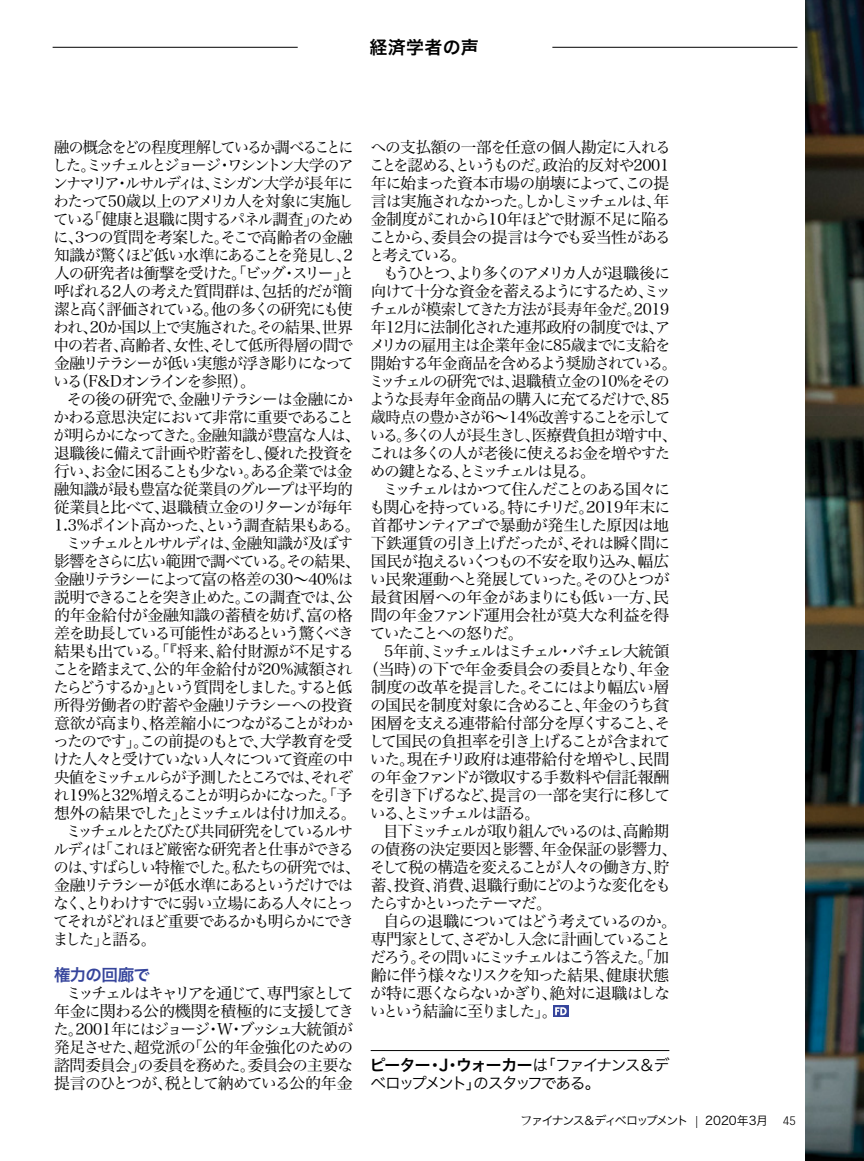
<style>
.page{position:relative;width:864px;height:1161px;background:#fff}
.page>*{position:absolute;margin:0;border:0;box-sizing:border-box;transform-origin:0 0}
.t1{font:18px "Hira Kaku Pro N W6";letter-spacing:.02em;color:#000}
.t2{font:16.5px "Hira Kaku Pro N W6";letter-spacing:-.035em;color:#36459c}
.t3{font:15.75px/18px "Hira Min Pro W3";letter-spacing:-.08em;color:#000;text-align:justify}
.t4{font:15.75px "Hira Min Pro W3";letter-spacing:-.06em;color:#000}
.t5{font:15.75px "Hira Min Pro W3";letter-spacing:-.045em;color:#000}
.t6{font:15.75px "Hira Min Pro W3";letter-spacing:-.12em;color:#000}
.t7{font:15.75px "Hira Min Pro W3";letter-spacing:-.13em;color:#000}
.t8{font:15.75px "Hira Min Pro W3";letter-spacing:-.145em;color:#000}
.t9{font:15.75px "Hira Min Pro W3";letter-spacing:-.035em;color:#000}
.t10{font:15.75px "Hira Min Pro W3";letter-spacing:-.115em;color:#000}
.t11{font:15.75px "Hira Min Pro W3";letter-spacing:-.11em;color:#000}
.t12{font:15.75px "Hira Min Pro W3";letter-spacing:-.02em;color:#000}
.t13{font:15.75px "Hira Min Pro W3";letter-spacing:-.135em;color:#000}
.t14{font:15.75px "Hira Min Pro W3";letter-spacing:-.14em;color:#000}
.t15{font:15.75px "Hira Min Pro W3";letter-spacing:-.165em;color:#000}
.t16{font:15.75px "Hira Min Pro W3";letter-spacing:-.1em;color:#000}
.t17{font:15.75px "Hira Min Pro W3";letter-spacing:-.125em;color:#000}
.t18{font:15.75px "Hira Kaku Pro N W6";letter-spacing:-.045em;color:#000}
.t19{font:15.75px "Hira Min Pro W3";letter-spacing:-.04em;color:#000}
.t20{font:15.75px "Hira Min Pro W3";letter-spacing:-.055em;color:#000}
.t21{font:15.75px "Hira Kaku Pro N W3";letter-spacing:-.13em;color:#000}
.t22{font:12px "Hira Kaku Pro W3";letter-spacing:-.125em;color:#000}
.s1{font-family:"Hira Kaku Pro N W3"}
.s2{font-family:"Koz Min Pr 6 N"}
.s3{font-family:"Vectora LT Std";font-weight:300}
</style>
<div class="page">
<hr style="left:53px;top:47px;width:245px;height:1px;background:#000">
<hr style="left:552px;top:47px;width:245px;height:1px;background:#000">
<hr style="left:371px;top:1050px;width:298px;height:1px;background:#000">
<svg style="left:553px;top:1006px;width:15px;height:11px"></svg>
<svg style="left:555px;top:1007px;width:12px;height:8px"></svg>
<img style="left:806px;top:0;width:58px;height:417px">
<svg style="left:806px;top:417px;width:58px;height:234px;background:#323c33"></svg>
<img style="left:806px;top:651px;width:58px;height:510px">
<p class="t1" style="left:370px;top:30px;width:111px">経済学者の声</p>
<p class="t3" style="left:52px;top:137px;width:304px">融の概念をどの程度理解しているか調べることにした。ミッチェルとジョージ・ワシントン大学のアンナマリア・ルサルディは、ミシガン大学が長年にわたって50歳以上のアメリカ人を対象に実施している「健康と退職に関するパネル調査」のために、3つの質問を考案した。そこで高齢者の金融知識が驚くほど低い水準にあることを発見し、2人の研究者は衝撃を受けた。「ビッグ・スリー」と呼ばれる2人の考えた質問群は、包括的だが簡潔と高く評価されている。他の多くの研究にも使われ、20か国以上で実施された。その結果、世界中の若者、高齢者、女性、そして低所得層の間で金融リテラシーが低い実態が浮き彫りになっている（F&amp;Dオンラインを参照）。</p>
<p class="t4" style="left:67px;top:386px;width:288px">その後の研究で、金融リテラシーは金融にか</p>
<p class="t3" style="left:54px;top:407px;width:302px">かわる意思決定において非常に重要であること</p>
<p class="t3" style="left:54px;top:425px;width:308px">が明らかになってきた。金融知識が豊富な人は、</p>
<p class="t4" style="left:54px;top:440px;width:301px">退職後に備えて計画や貯蓄をし、優れた投資を</p>
<p class="t3" style="left:54px;top:461px;width:300px">行い、お金に困ることも少ない。ある企業では金</p>
<p class="t3" style="left:54px;top:479px;width:300px">融知識が最も豊富な従業員のグループは平均的</p>
<p class="t5" style="left:54px;top:494px;width:300px">従業員と比べて、退職積立金のリターンが毎年</p>
<p class="t7" style="left:54px;top:512px;width:308px">1.3%ポイント高かった、という調査結果もある。</p>
<p class="t6" style="left:66px;top:530px;width:289px">ミッチェルとルサルディは、金融知識が及ぼす</p>
<p class="t3" style="left:54px;top:551px;width:308px">影響をさらに広い範囲で調べている。その結果、</p>
<p class="t3" style="left:54px;top:569px;width:301px">金融リテラシーによって富の格差の30～40%は</p>
<p class="t3" style="left:54px;top:587px;width:300px">説明できることを突き止めた。この調査では、公</p>
<p class="t12" style="left:54px;top:602px;width:300px">的年金給付が金融知識の蓄積を妨げ、富の格</p>
<p class="t6" style="left:54px;top:620px;width:302px">差を助長している可能性があるという驚くべき</p>
<p class="t9" style="left:54px;top:638px;width:302px">結果も出ている。「『将来、給付財源が不足する</p>
<p class="t9" style="left:53px;top:656px;width:302px">ことを踏まえて、公的年金給付が20%減額され</p>
<p class="t15" style="left:53px;top:674px;width:301px">たらどうするか』という質問をしました。すると低</p>
<p class="t5" style="left:54px;top:692px;width:300px">所得労働者の貯蓄や金融リテラシーへの投資</p>
<p class="t3" style="left:54px;top:713px;width:301px">意欲が高まり、格差縮小につながることがわか</p>
<p class="t3" style="left:53px;top:731px;width:301px">ったのです」。この前提のもとで、大学教育を受</p>
<p class="t3" style="left:53px;top:749px;width:301px">けた人々と受けていない人々について資産の中</p>
<p class="t8" style="left:54px;top:764px;width:300px">央値をミッチェルらが予測したところでは、それぞ</p>
<p class="t10" style="left:54px;top:782px;width:300px">れ19%と32%増えることが明らかになった。「予</p>
<p class="t3" style="left:54px;top:803px;width:304px">想外の結果でした」とミッチェルは付け加える。</p>
<p class="t14" style="left:66px;top:818px;width:289px">ミッチェルとたびたび共同研究をしているルサ</p>
<p class="t3" style="left:53px;top:839px;width:302px">ルディは「これほど厳密な研究者と仕事ができる</p>
<p class="t3" style="left:53px;top:857px;width:308px">のは、すばらしい特権でした。私たちの研究では、</p>
<p class="t11" style="left:54px;top:872px;width:301px">金融リテラシーが低水準にあるというだけでは</p>
<p class="t16" style="left:53px;top:890px;width:302px">なく、とりわけすでに弱い立場にある人々にとっ</p>
<p class="t11" style="left:53px;top:908px;width:302px">てそれがどれほど重要であるかも明らかにでき</p>
<p class="t3" style="left:53px;top:929px;width:105px">ました」と語る。</p>
<p class="t2" style="left:54px;top:960px;width:97px">権力の回廊で</p>
<p class="t3" style="left:53px;top:983px;width:302px;text-indent:12px">ミッチェルはキャリアを通じて、専門家として年金に関わる公的機関を積極的に支援してきた。2001年にはジョージ・W・ブッシュ大統領が発足させた、超党派の「公的年金強化のための諮問委員会」の委員を務めた。委員会の主要な提言のひとつが、税として納めている公的年金</p>
<p class="t3" style="left:369px;top:137px;width:304px">への支払額の一部を任意の個人勘定に入れることを認める、というものだ。政治的反対や2001年に始まった資本市場の崩壊によって、この提言は実施されなかった。しかしミッチェルは、年金制度がこれから10年ほどで財源不足に陥ることから、委員会の提言は今でも妥当性があると考えている。</p>
<p class="t3" style="left:369px;top:263px;width:310px;text-align:left;text-indent:14px">もうひとつ、より多くのアメリカ人が退職後に向けて十分な資金を蓄えるようにするため、ミッチェルが模索してきた方法が長寿年金だ。2019年12月に法制化された連邦政府の制度では、アメリカの雇用主は企業年金に85歳までに支給を開始する年金商品を含めるよう奨励されている。ミッチェルの研究では、退職積立金の10%をそのような長寿年金商品の購入に充てるだけで、85歳時点の豊かさが6～14%改善することを示している。多くの人が長生きし、医療費負担が増す中、これは多くの人が老後に使えるお金を増やすための鍵となる、とミッチェルは見る。</p>
<p class="t3" style="left:369px;top:479px;width:303px;text-indent:13px">ミッチェルはかつて住んだことのある国々にも関心を持っている。特にチリだ。2019年末に首都サンティアゴで暴動が発生した原因は地下鉄運賃の引き上げだったが、それは瞬く間に国民が抱えるいくつもの不安を取り込み、幅広い民衆運動へと発展していった。そのひとつが最貧困層への年金があまりにも低い一方、民間の年金ファンド運用会社が莫大な利益を得ていたことへの怒りだ。</p>
<p class="t8" style="left:384px;top:638px;width:287px">5年前、ミッチェルはミチェル・バチェレ大統領</p>
<p class="t19" style="left:363px;top:656px;width:308px">（当時）の下で年金委員会の委員となり、年金</p>
<p class="t3" style="left:371px;top:677px;width:300px">制度の改革を提言した。そこにはより幅広い層</p>
<p class="t3" style="left:370px;top:695px;width:301px">の国民を制度対象に含めること、年金のうち貧</p>
<p class="t3" style="left:371px;top:713px;width:301px">困層を支える連帯給付部分を厚くすること、そ</p>
<p class="t3" style="left:369px;top:731px;width:303px">して国民の負担率を引き上げることが含まれて</p>
<p class="t20" style="left:370px;top:746px;width:301px">いた。現在チリ政府は連帯給付を増やし、民間</p>
<p class="t5" style="left:370px;top:764px;width:301px">の年金ファンドが徴収する手数料や信託報酬</p>
<p class="t3" style="left:370px;top:785px;width:302px">を引き下げるなど、提言の一部を実行に移して</p>
<p class="t14" style="left:370px;top:800px;width:172px">いる、とミッチェルは語る。</p>
<p class="t13" style="left:383px;top:818px;width:288px">目下ミッチェルが取り組んでいるのは、高齢期</p>
<p class="t12" style="left:370px;top:836px;width:309px">の債務の決定要因と影響、年金保証の影響力、</p>
<p class="t3" style="left:370px;top:857px;width:301px">そして税の構造を変えることが人々の働き方、貯</p>
<p class="t4" style="left:371px;top:872px;width:302px">蓄、投資、消費、退職行動にどのような変化をも</p>
<p class="t6" style="left:370px;top:890px;width:183px">たらすかといったテーマだ。</p>
<p class="t10" style="left:383px;top:908px;width:296px">自らの退職についてはどう考えているのか。</p>
<p class="t17" style="left:371px;top:926px;width:302px">専門家として、さぞかし入念に計画していること</p>
<p class="t7" style="left:370px;top:944px;width:301px">だろう。その問いにミッチェルはこう答えた。「加</p>
<p class="t3" style="left:371px;top:965px;width:300px">齢に伴う様々なリスクを知った結果、健康状態</p>
<p class="t3" style="left:370px;top:983px;width:301px">が特に悪くならないかぎり、絶対に退職はしな</p>
<p class="t13" style="left:370px;top:998px;width:189px">いという結論に至りました」。</p>
<p class="t18" style="left:370px;top:1051px;width:301px">ピーター・J・ウォーカー<span class="s1">は「ファイナンス＆デ</span></p>
<p class="t21" style="left:370px;top:1069px;width:232px">ベロップメント」のスタッフである。</p>
<p class="t22" style="left:521px;top:1110px;width:277px"><span class="s2">フ</span>ァイナンス＆ディベロップメント <span class="s3">|</span> 2020年3月 <span class="s3">45</span></p>
</div>
